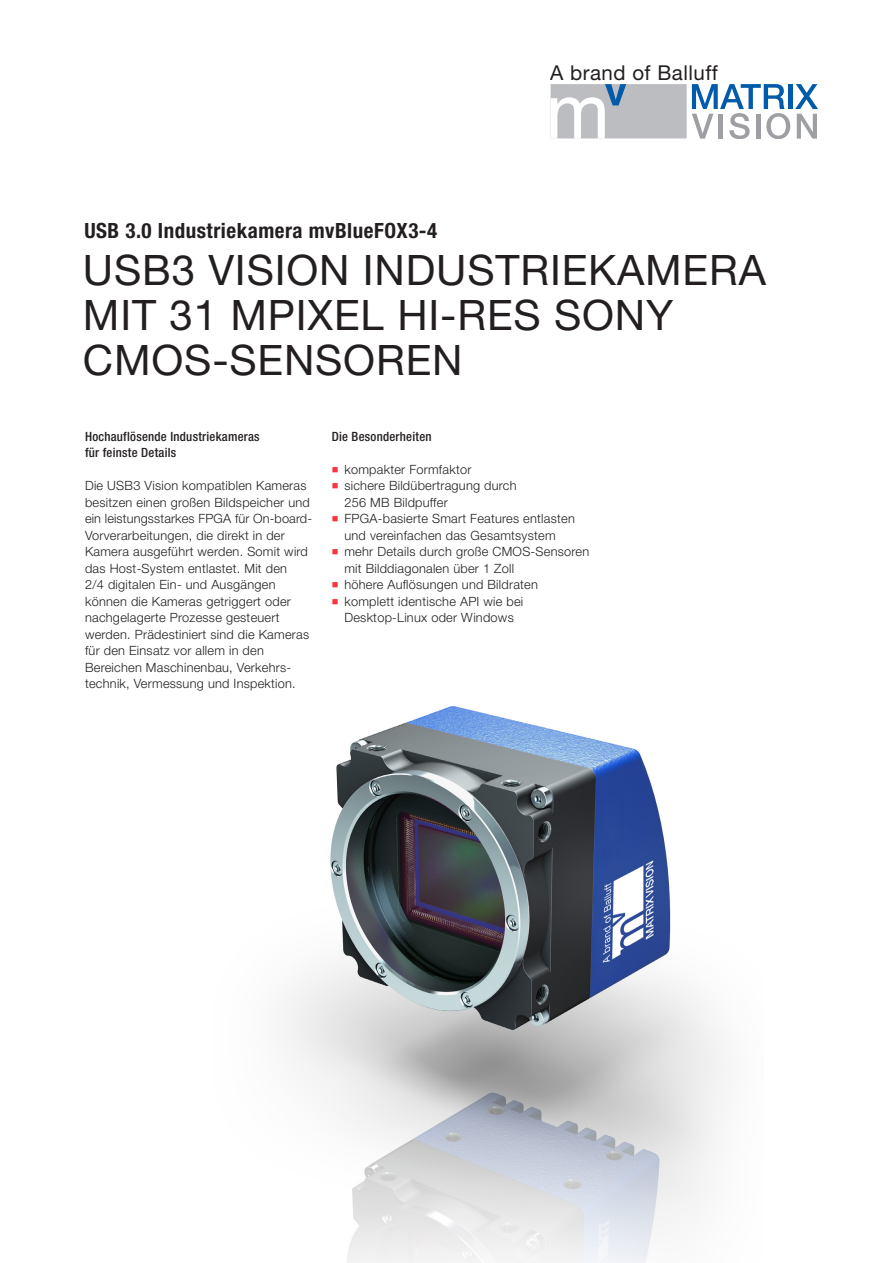
<style>
.page{position:relative;width:893px;height:1263px;background:#fff}
.page>*{position:absolute;margin:0;border:0;box-sizing:border-box;transform-origin:0 0}
.t1{font:42px/45px "Helvetica Neue LT Pro";letter-spacing:.02em;color:#231f20}
.t2{font:700 condensed 21px "Helvetica Neue LT Pro";letter-spacing:.025em;color:#231f20}
.t3{font:20.55px "Helvetica Neue LT Pro";letter-spacing:.025em;color:#231f20}
.Copy_Text_H45_8_5_11{font:300 12.75px/16.5px "Helvetica Neue LT Pro";letter-spacing:.02em;color:#231f20}
.Copy_Subline_H67_8_5{font:500 condensed 12.75px/16.5px "Helvetica Neue LT Pro";letter-spacing:.02em;color:#231f20}
.s1{color:#fb333e}
</style>
<div class="page">
<svg style="left:551px;top:84px;width:267px;height:55px"></svg>
<div style="left:718px;top:114px;width:5px;height:25px;background:#9d9fa2"></div>
<img style="left:283px;top:706px;width:443px;height:557px">
<p class="t2" style="left:84px;top:218px;width:354px">USB 3.0 Industriekamera mvBlueFOX3-4</p>
<p class="t3" style="left:550px;top:60px;width:169px">A brand of Balluff</p>
<p class="t1" style="left:83px;top:247px;width:684px">USB3 VISION INDUSTRIEKAMERA<br>MIT 31 MPIXEL HI-RES SONY<br>CMOS-SENSOREN</p>
<p class="Copy_Subline_H67_8_5" style="left:85px;top:428px;width:176px">Hochauflösende Industriekameras für feinste Details</p>
<p class="Copy_Text_H45_8_5_11" style="left:85px;top:477px;width:229px">Die USB3 Vision kompatiblen Kameras besitzen einen großen Bildspeicher und ein leistungsstarkes FPGA für On-board-</p>
<p class="Copy_Text_H45_8_5_11" style="left:85px;top:527px;width:201px">Vorverarbeitungen, die direkt in der</p>
<p class="Copy_Text_H45_8_5_11" style="left:85px;top:543px;width:224px">Kamera ausgeführt werden. Somit wird das Host-System entlastet. Mit den 2/4 digitalen Ein- und Ausgängen können die Kameras getriggert oder nachgelagerte Prozesse gesteuert</p>
<p class="Copy_Text_H45_8_5_11" style="left:85px;top:626px;width:226px">werden. Prädestiniert sind die Kameras für den Einsatz vor allem in den Bereichen Maschinenbau, Verkehrs&shy;technik, Vermessung und Inspektion.</p>
<p class="Copy_Subline_H67_8_5" style="left:332px;top:428px;width:101px">Die Besonderheiten</p>
<p class="Copy_Text_H45_8_5_11" style="left:332px;top:461px;width:141px"><span class="s1">■</span> kompakter Formfaktor</p>
<p class="Copy_Text_H45_8_5_11" style="left:344px;top:477px;width:174px;text-indent:-13px"><span class="s1">■</span> sichere Bildübertragung durch<br>256 MB Bildpuffer</p>
<p class="Copy_Text_H45_8_5_11" style="left:332px;top:510px;width:245px;text-align:center"><span class="s1">■</span> FPGA-basierte Smart Features entlasten und vereinfachen das Gesamtsystem</p>
<p class="Copy_Text_H45_8_5_11" style="left:344px;top:543px;width:246px;text-indent:-13px"><span class="s1">■</span> mehr Details durch große CMOS-Sensoren mit Bilddiagonalen über 1 Zoll</p>
<p class="Copy_Text_H45_8_5_11" style="left:332px;top:576px;width:208px"><span class="s1">■</span> höhere Auflösungen und Bildraten</p>
<p class="Copy_Text_H45_8_5_11" style="left:332px;top:593px;width:193px;text-align:center"><span class="s1">■</span> komplett identische API wie bei<br>Desktop-Linux oder Windows</p>
</div>
